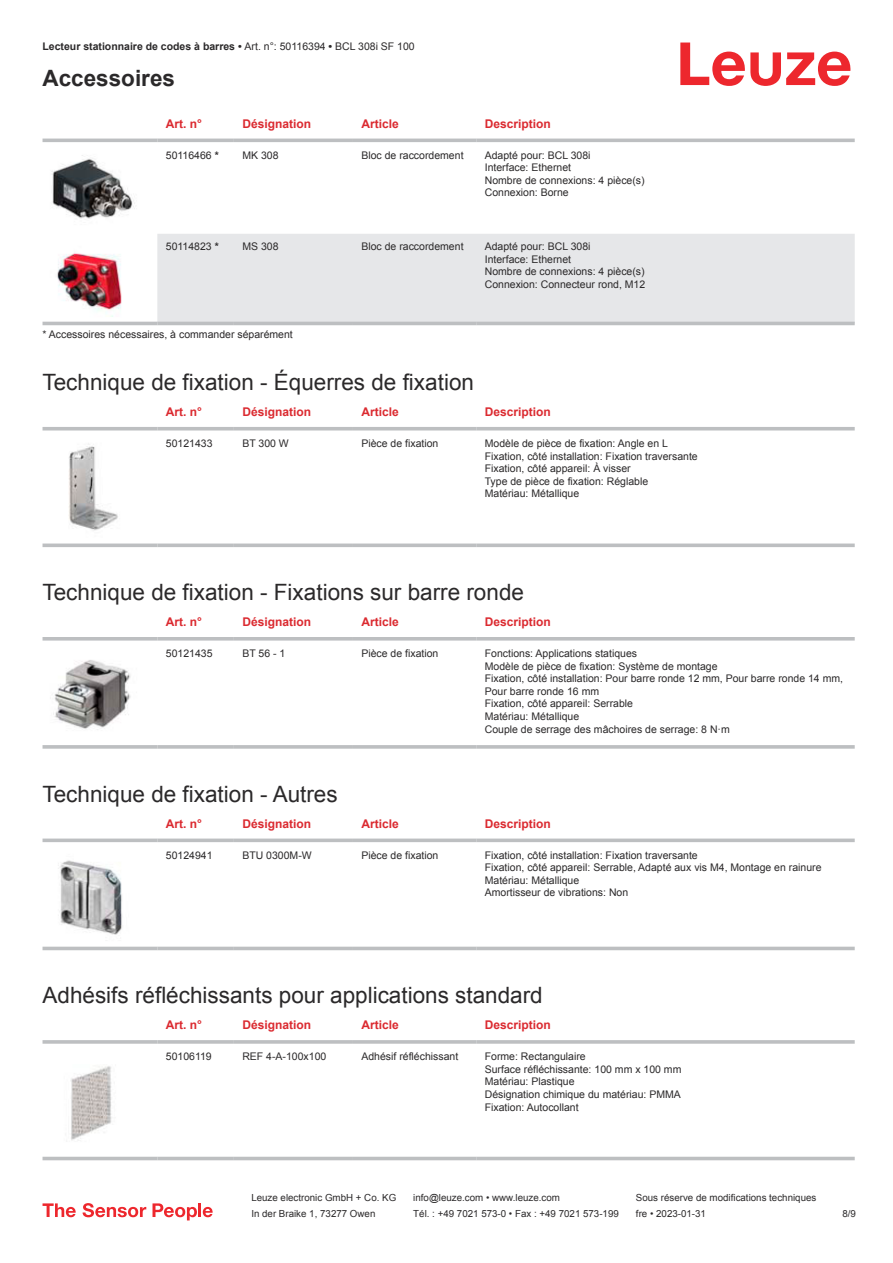
<style>
.page{position:relative;width:893px;height:1263px;background:#fff}
.page>*{position:absolute;margin:0;border:0;box-sizing:border-box;transform-origin:0 0}
.t1{font:22.5px "Arial";color:#2b292a}
.t2{font:700 22.5px "Arial";color:#2b292a}
.t3{font:700 12px "Arial";color:#db2a30}
.t4{font:10.5px/12.6px "Arial";color:#2b292a}
.t5{font:700 10.5px "Arial";color:#2b292a}
.t6{font:9.75px "Arial";color:#2b292a}
.s1{font-weight:400}
.s2{font-weight:700}
</style>
<div class="page">
<svg style="left:680px;top:43px;width:170px;height:43px"></svg>
<svg style="left:43px;top:138px;width:812px;height:188px"></svg>
<div style="left:157px;top:234px;width:698px;height:88px;background:#e6e7e9"></div>
<hr style="left:43px;top:139px;width:114px;height:3px;background:#bdbfc1">
<hr style="left:157px;top:139px;width:77px;height:3px;background:#bdbfc1">
<hr style="left:234px;top:139px;width:119px;height:3px;background:#bdbfc1">
<hr style="left:353px;top:139px;width:123px;height:3px;background:#bdbfc1">
<hr style="left:476px;top:139px;width:379px;height:3px;background:#bdbfc1">
<hr style="left:43px;top:322px;width:114px;height:3px;background:#bdbfc1">
<hr style="left:157px;top:322px;width:77px;height:3px;background:#bdbfc1">
<hr style="left:234px;top:322px;width:119px;height:3px;background:#bdbfc1">
<hr style="left:353px;top:322px;width:123px;height:3px;background:#bdbfc1">
<hr style="left:476px;top:322px;width:379px;height:3px;background:#bdbfc1">
<img style="left:43px;top:146px;width:97px;height:83px">
<img style="left:43px;top:238px;width:97px;height:81px">
<svg style="left:43px;top:430px;width:812px;height:1px"></svg>
<hr style="left:43px;top:427px;width:114px;height:3px;background:#bdbfc1">
<hr style="left:157px;top:427px;width:77px;height:3px;background:#bdbfc1">
<hr style="left:234px;top:427px;width:119px;height:3px;background:#bdbfc1">
<hr style="left:353px;top:427px;width:123px;height:3px;background:#bdbfc1">
<hr style="left:476px;top:427px;width:379px;height:3px;background:#bdbfc1">
<svg style="left:43px;top:543px;width:114px;height:4px"></svg>
<svg style="left:157px;top:543px;width:77px;height:4px"></svg>
<svg style="left:234px;top:543px;width:119px;height:4px"></svg>
<svg style="left:353px;top:543px;width:123px;height:4px"></svg>
<svg style="left:476px;top:543px;width:379px;height:4px;background:#c5c7c9"></svg>
<img style="left:69px;top:443px;width:49px;height:88px">
<svg style="left:43px;top:640px;width:812px;height:1px"></svg>
<hr style="left:43px;top:637px;width:114px;height:3px;background:#bdbfc1">
<hr style="left:157px;top:637px;width:77px;height:3px;background:#bdbfc1">
<hr style="left:234px;top:637px;width:119px;height:3px;background:#bdbfc1">
<hr style="left:353px;top:637px;width:123px;height:3px;background:#bdbfc1">
<hr style="left:476px;top:637px;width:379px;height:3px;background:#bdbfc1">
<svg style="left:43px;top:745px;width:114px;height:4px"></svg>
<svg style="left:157px;top:745px;width:77px;height:4px"></svg>
<svg style="left:234px;top:745px;width:119px;height:4px"></svg>
<svg style="left:353px;top:745px;width:123px;height:4px"></svg>
<svg style="left:476px;top:745px;width:379px;height:4px;background:#c3c5c7"></svg>
<img style="left:53px;top:660px;width:78px;height:70px">
<div style="left:43px;top:946px;width:812px;height:5px;background:#eeefef"></div>
<svg style="left:43px;top:838px;width:114px;height:4px"></svg>
<svg style="left:157px;top:838px;width:77px;height:4px"></svg>
<svg style="left:234px;top:838px;width:119px;height:4px"></svg>
<svg style="left:353px;top:838px;width:123px;height:4px"></svg>
<svg style="left:476px;top:838px;width:379px;height:4px;background:#c6c8c9"></svg>
<hr style="left:43px;top:947px;width:114px;height:3px;background:#bdbfc1">
<hr style="left:157px;top:947px;width:77px;height:3px;background:#bdbfc1">
<hr style="left:234px;top:947px;width:119px;height:3px;background:#bdbfc1">
<hr style="left:353px;top:947px;width:123px;height:3px;background:#bdbfc1">
<hr style="left:476px;top:947px;width:379px;height:3px;background:#bdbfc1">
<img style="left:58px;top:860px;width:64px;height:75px">
<div style="left:43px;top:1156px;width:812px;height:5px;background:#edeeee"></div>
<svg style="left:43px;top:1040px;width:114px;height:4px"></svg>
<hr style="left:157px;top:1040px;width:77px;height:4px;background:#c5c7c9">
<svg style="left:234px;top:1040px;width:119px;height:4px"></svg>
<svg style="left:353px;top:1040px;width:123px;height:4px"></svg>
<hr style="left:476px;top:1040px;width:379px;height:4px;background:#c5c7c9">
<hr style="left:43px;top:1157px;width:114px;height:3px;background:#bdbfc1">
<hr style="left:157px;top:1157px;width:77px;height:3px;background:#bdbfc1">
<hr style="left:234px;top:1157px;width:119px;height:3px;background:#bdbfc1">
<hr style="left:353px;top:1157px;width:123px;height:3px;background:#bdbfc1">
<hr style="left:476px;top:1157px;width:379px;height:3px;background:#bdbfc1">
<img style="left:71px;top:1066px;width:41px;height:75px">
<svg style="left:43px;top:1203px;width:33px;height:14px"></svg>
<svg style="left:83px;top:1203px;width:63px;height:14px"></svg>
<svg style="left:153px;top:1203px;width:44px;height:17px"></svg>
<hr style="left:198px;top:1203px;width:3px;height:14px;background:#ed272d">
<svg style="left:203px;top:1207px;width:10px;height:10px"></svg>
<p class="t5" style="left:43px;top:43px;width:374px">Lecteur stationnaire de codes à barres • <span class="s1">Art. n°: 50116394</span> • <span class="s1">BCL 308i SF 100</span></p>
<h1 class="t2" style="left:43px;top:70px;width:134px">Accessoires</h1>
<p class="t3" style="left:166px;top:119px;width:38px">Art. n°</p>
<p class="t3" style="left:242px;top:119px;width:70px">Désignation</p>
<p class="t3" style="left:361px;top:119px;width:39px">Article</p>
<p class="t3" style="left:485px;top:119px;width:68px">Description</p>
<p class="t4" style="left:166px;top:150px;width:54px">50116466 <span class="s2">*</span></p>
<p class="t4" style="left:242px;top:150px;width:38px">MK 308</p>
<p class="t4" style="left:361px;top:150px;width:104px">Bloc de raccordement</p>
<p class="t4" style="left:485px;top:150px;width:161px">Adapté pour: BCL 308i<br>Interface: Ethernet<br>Nombre de connexions: 4 pièce(s)<br>Connexion: Borne</p>
<p class="t4" style="left:166px;top:241px;width:54px">50114823 <span class="s2">*</span></p>
<p class="t4" style="left:242px;top:241px;width:38px">MS 308</p>
<p class="t4" style="left:361px;top:241px;width:104px">Bloc de raccordement</p>
<p class="t4" style="left:485px;top:241px;width:162px">Adapté pour: BCL 308i<br>Interface: Ethernet<br>Nombre de connexions: 4 pièce(s)<br>Connexion: Connecteur rond, M12</p>
<p class="t4" style="left:43px;top:329px;width:252px">* Accessoires nécessaires, à commander séparément</p>
<h1 class="t1" style="left:43px;top:373px;width:433px">Technique de fixation - Équerres de fixation</h1>
<p class="t3" style="left:166px;top:407px;width:38px">Art. n°</p>
<p class="t3" style="left:242px;top:407px;width:70px">Désignation</p>
<p class="t3" style="left:361px;top:407px;width:39px">Article</p>
<p class="t3" style="left:485px;top:407px;width:68px">Description</p>
<p class="t4" style="left:166px;top:438px;width:48px">50121433</p>
<p class="t4" style="left:242px;top:438px;width:48px">BT 300 W</p>
<p class="t4" style="left:361px;top:438px;width:79px">Pièce de fixation</p>
<p class="t4" style="left:485px;top:438px;width:215px">Modèle de pièce de fixation: Angle en L Fixation, côté installation: Fixation traversante Fixation, côté appareil: À visser<br>Type de pièce de fixation: Réglable<br>Matériau: Métallique</p>
<h1 class="t1" style="left:43px;top:583px;width:483px">Technique de fixation - Fixations sur barre ronde</h1>
<p class="t3" style="left:166px;top:617px;width:38px">Art. n°</p>
<p class="t3" style="left:242px;top:617px;width:70px">Désignation</p>
<p class="t3" style="left:361px;top:617px;width:39px">Article</p>
<p class="t3" style="left:485px;top:617px;width:68px">Description</p>
<p class="t4" style="left:166px;top:648px;width:48px">50121435</p>
<p class="t4" style="left:242px;top:648px;width:44px">BT 56 - 1</p>
<p class="t4" style="left:361px;top:648px;width:79px">Pièce de fixation</p>
<p class="t4" style="left:485px;top:648px;width:360px">Fonctions: Applications statiques<br>Modèle de pièce de fixation: Système de montage<br>Fixation, côté installation: Pour barre ronde 12 mm, Pour barre ronde 14 mm, Pour barre ronde 16 mm<br>Fixation, côté appareil: Serrable<br>Matériau: Métallique<br>Couple de serrage des mâchoires de serrage: 8 N·m</p>
<h1 class="t1" style="left:43px;top:785px;width:297px">Technique de fixation - Autres</h1>
<p class="t3" style="left:166px;top:819px;width:38px">Art. n°</p>
<p class="t3" style="left:242px;top:819px;width:70px">Désignation</p>
<p class="t3" style="left:361px;top:819px;width:39px">Article</p>
<p class="t3" style="left:485px;top:819px;width:68px">Description</p>
<p class="t4" style="left:166px;top:849px;width:48px">50124941</p>
<p class="t4" style="left:242px;top:849px;width:71px">BTU 0300M-W</p>
<p class="t4" style="left:361px;top:849px;width:79px">Pièce de fixation</p>
<p class="t4" style="left:485px;top:849px;width:338px">Fixation, côté installation: Fixation traversante<br>Fixation, côté appareil: Serrable, Adapté aux vis M4, Montage en rainure Matériau: Métallique<br>Amortisseur de vibrations: Non</p>
<h1 class="t1" style="left:43px;top:987px;width:502px">Adhésifs réfléchissants pour applications standard</h1>
<p class="t3" style="left:166px;top:1020px;width:38px">Art. n°</p>
<p class="t3" style="left:242px;top:1020px;width:70px">Désignation</p>
<p class="t3" style="left:361px;top:1020px;width:39px">Article</p>
<p class="t3" style="left:485px;top:1020px;width:68px">Description</p>
<p class="t4" style="left:166px;top:1051px;width:47px">50106119</p>
<p class="t4" style="left:242px;top:1051px;width:86px">REF 4-A-100x100</p>
<p class="t4" style="left:361px;top:1051px;width:98px">Adhésif réfléchissant</p>
<p class="t4" style="left:485px;top:1051px;width:198px">Forme: Rectangulaire<br>Surface réfléchissante: 100 mm x 100 mm<br>Matériau: Plastique<br>Désignation chimique du matériau: PMMA<br>Fixation: Autocollant</p>
<p class="t6" style="left:251px;top:1194px;width:146px">Leuze electronic GmbH + Co. KG</p>
<p class="t6" style="left:413px;top:1194px;width:148px">info@leuze.com • www.leuze.com</p>
<p class="t6" style="left:636px;top:1194px;width:182px">Sous réserve de modifications techniques</p>
<p class="t6" style="left:251px;top:1210px;width:126px">In der Braike 1, 73277 Owen</p>
<p class="t6" style="left:413px;top:1210px;width:207px">Tél. : +49 7021 573-0 • Fax : +49 7021 573-199</p>
<p class="t6" style="left:636px;top:1210px;width:72px">fre • 2023-01-31</p>
<p class="t6" style="left:842px;top:1210px;width:15px">8 /9</p>
</div>
